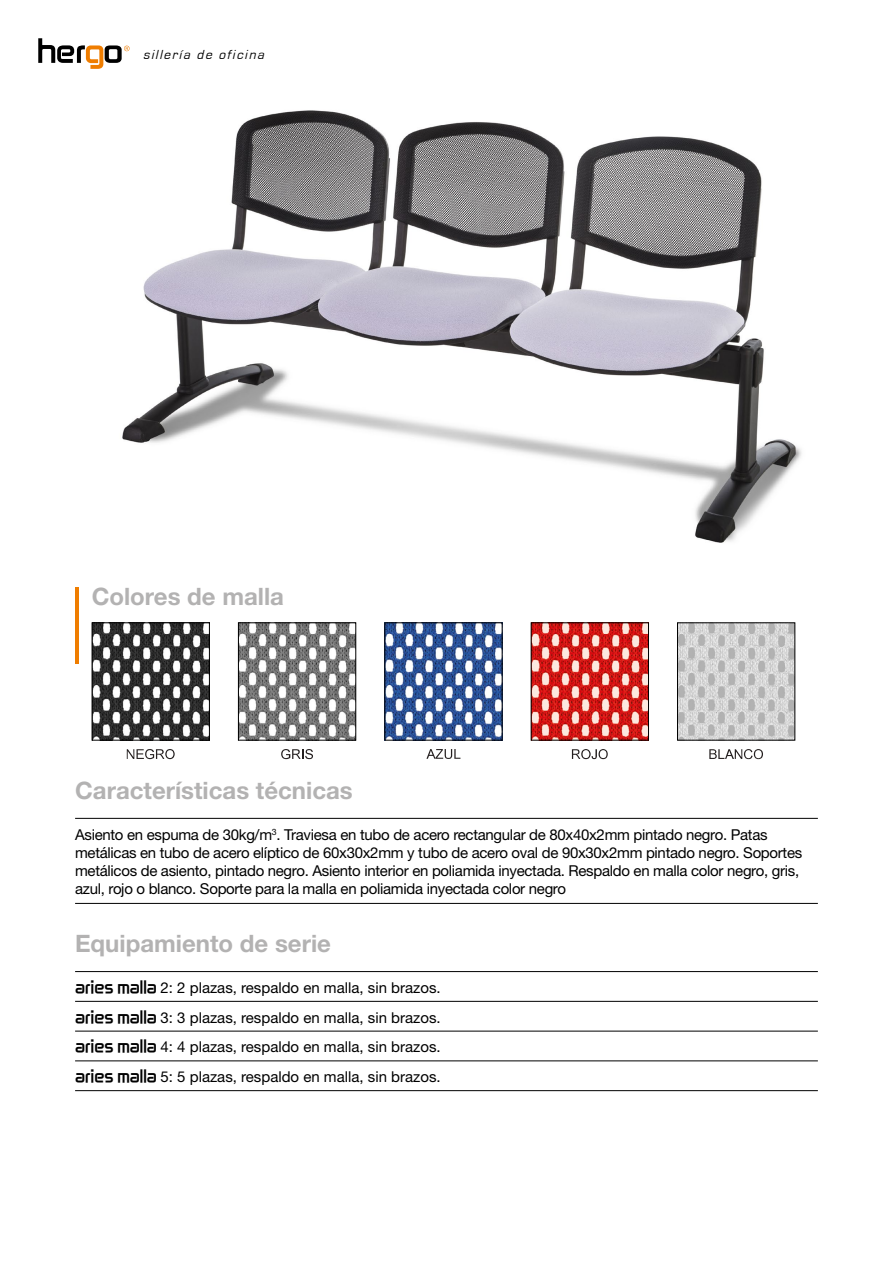
<style>
.page{position:relative;width:893px;height:1263px;background:#fff}
.page>*{position:absolute;margin:0;border:0;box-sizing:border-box;transform-origin:0 0}
.t1{font:700 24px "Helvetica Neue";color:#b3b2b2}
.t2{font:15px/18px "Helvetica Neue";letter-spacing:-.02em;color:#000}
.t3{font:15px "Helvetica Neue";color:#000}
.t4{font:italic 13.5px "Eurostile";color:#000}
.s1{font-family:"Zekton";font-weight:700}
</style>
<div class="page">
<svg style="left:38px;top:38px;width:92px;height:31px"></svg>
<img style="left:122px;top:110px;width:680px;height:433px">
<hr style="left:75px;top:971px;width:743px;height:1px;background:#000">
<hr style="left:75px;top:1001px;width:743px;height:1px;background:#000">
<hr style="left:75px;top:1031px;width:743px;height:1px;background:#000">
<hr style="left:75px;top:1060px;width:743px;height:1px;background:#000">
<hr style="left:75px;top:1090px;width:743px;height:1px;background:#000">
<hr style="left:75px;top:818px;width:743px;height:1px;background:#000">
<hr style="left:75px;top:903px;width:743px;height:1px;background:#000">
<hr style="left:75px;top:587px;width:4px;height:76px;background:#ef7d00">
<svg style="left:127px;top:749px;width:48px;height:10px"></svg>
<svg style="left:281px;top:749px;width:32px;height:10px"></svg>
<svg style="left:426px;top:749px;width:34px;height:10px"></svg>
<svg style="left:572px;top:749px;width:36px;height:10px"></svg>
<svg style="left:709px;top:749px;width:54px;height:10px"></svg>
<img style="left:94px;top:624px;width:114px;height:114px">
<div style="left:92px;top:622px;width:118px;height:118px;border:1px solid #000"></div>
<img style="left:240px;top:624px;width:114px;height:114px">
<div style="left:238px;top:622px;width:118px;height:118px;border:1px solid #000"></div>
<img style="left:386px;top:624px;width:114px;height:114px">
<div style="left:384px;top:622px;width:118px;height:118px;border:1px solid #000"></div>
<img style="left:533px;top:624px;width:114px;height:114px">
<div style="left:531px;top:622px;width:118px;height:118px;border:1px solid #000"></div>
<img style="left:679px;top:624px;width:114px;height:114px">
<p class="t4" style="left:143px;top:47px;width:126px">sillería de oficina</p>
<p class="t1" style="left:92px;top:582px;width:194px">Colores de malla</p>
<p class="t1" style="left:75px;top:775px;width:279px">Características técnicas</p>
<p class="t2" style="left:75px;top:825px;width:729px">Asiento en espuma de 30kg/m<sup>3</sup>. Traviesa en tubo de acero rectangular de 80x40x2mm pintado negro. Patas metálicas en tubo de acero elíptico de 60x30x2mm y tubo de acero oval de 90x30x2mm pintado negro. Soportes metálicos de asiento, pintado negro. Asiento interior en poliamida inyectada. Respaldo en malla color negro, gris, azul, rojo o blanco. Soporte para la malla en poliamida inyectada color negro</p>
<p class="t1" style="left:75px;top:929px;width:257px">Equipamiento de serie</p>
<p class="t3" style="left:75px;top:978px;width:367px"><span class="s1">aries malla</span> 2: 2 plazas, respaldo en malla, sin brazos.</p>
<p class="t3" style="left:75px;top:1008px;width:367px"><span class="s1">aries malla</span> 3: 3 plazas, respaldo en malla, sin brazos.</p>
<p class="t3" style="left:75px;top:1038px;width:367px"><span class="s1">aries malla</span> 4: 4 plazas, respaldo en malla, sin brazos.</p>
<p class="t3" style="left:75px;top:1068px;width:367px"><span class="s1">aries malla</span> 5: 5 plazas, respaldo en malla, sin brazos.</p>
</div>
